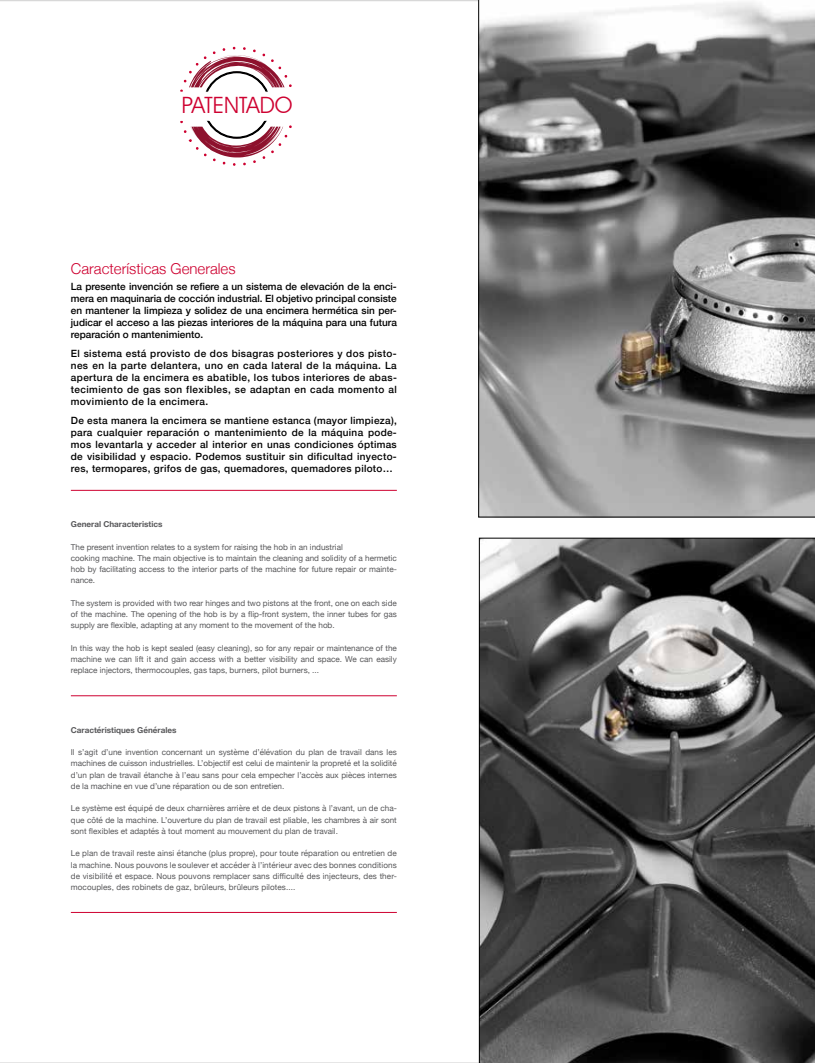
<style>
.page{position:relative;width:815px;height:1063px;background:#fff}
.page>*{position:absolute;margin:0;border:0;box-sizing:border-box;transform-origin:0 0}
.t1{font:22.5px "Avant Garde IT Cby BT";color:#ce0130}
.t2{font:300 15px "Helvetica Neue";color:#ce0130}
.t3{font:500 10px/12px "Helvetica Neue";letter-spacing:.03em;color:#000;text-align:justify}
.t4{font:8.12px/11.2px "Helvetica Neue";color:#58585a;text-align:justify}
.t5{font:700 8.12px "Helvetica Neue";color:#58585a}
</style>
<div class="page">
<hr style="left:71px;top:490px;width:326px;height:1px;background:#ce0130">
<hr style="left:71px;top:696px;width:326px;height:1px;background:#ce0130">
<hr style="left:71px;top:912px;width:326px;height:1px;background:#ce0130">
<svg style="left:478px;top:0;width:337px;height:517px;background:#828282"></svg>
<svg style="left:479px;top:538px;width:336px;height:525px;background:#515151"></svg>
<svg style="left:180px;top:46px;width:112px;height:120px"></svg>
<div style="left:169px;top:92px;width:149px;height:29px;background:#fff"></div>
<h1 class="t1" style="left:182px;top:92px;width:112px">PATENTADO</h1>
<h2 class="t2" style="left:71px;top:257px;width:166px">Características Generales</h2>
<p class="t3" style="left:71px;top:280px;width:328px">La presente invención se refiere a un sistema de elevación de la enci&shy;mera en maquinaria de cocción industrial. El objetivo principal consiste en mantener la limpieza y solidez de una encimera hermética sin per&shy;judicar el acceso a las piezas interiores de la máquina para una futura reparación o mantenimiento.</p>
<p class="t3" style="left:71px;top:347px;width:328px">El sistema está provisto de dos bisagras posteriores y dos pisto&shy;nes en la parte delantera, uno en cada lateral de la máquina. La apertura de la encimera es abatible, los tubos interiores de abas&shy;tecimiento de gas son flexibles, se adaptan en cada momento al movimiento de la encimera.</p>
<p class="t3" style="left:71px;top:414px;width:328px">De esta manera la encimera se mantiene estanca (mayor limpieza), para cualquier reparación o mantenimiento de la máquina pode&shy;mos levantarla y acceder al interior en unas condiciones óptimas de visibilidad y espacio. Podemos sustituir sin dificultad inyecto&shy;res, termopares, grifos de gas, quemadores, quemadores piloto…</p>
<p class="t5" style="left:71px;top:518px;width:93px">General Characteristics</p>
<p class="t4" style="left:71px;top:542px;width:328px;text-align:left">The present invention relates to a system for raising the hob in an industrial<br>cooking machine. The main objective is to maintain the cleaning and solidity of a hermetic hob by facilitating access to the interior parts of the machine for future repair or mainte&shy;nance.</p>
<p class="t4" style="left:71px;top:598px;width:328px">The system is provided with two rear hinges and two pistons at the front, one on each side of the machine. The opening of the hob is by a flip-front system, the inner tubes for gas supply are flexible, adapting at any moment to the movement of the hob.</p>
<p class="t4" style="left:71px;top:643px;width:328px">In this way the hob is kept sealed (easy cleaning), so for any repair or maintenance of the machine we can lift it and gain access with a better visibility and space. We can easily replace injectors, thermocouples, gas taps, burners, pilot burners, ...</p>
<p class="t5" style="left:71px;top:723px;width:107px">Caractéristiques Générales</p>
<p class="t4" style="left:71px;top:747px;width:327px">Il s’agit d’une invention concernant un système d’élévation du plan de travail dans les machines de cuisson industrielles. L’objectif est celui de maintenir la propreté et la solidité d’un plan de travail étanche à l’eau sans pour cela empecher l’accès aux pièces internes de la machine en vue d’une réparation ou de son entretien.</p>
<p class="t4" style="left:71px;top:803px;width:328px">Le système est équipé de deux charnières arrière et de deux pistons à l’avant, un de cha&shy;que côté de la machine. L’ouverture du plan de travail est pliable, les chambres à air sont sont flexibles et adaptés à tout moment au mouvement du plan de travail.</p>
<p class="t4" style="left:71px;top:848px;width:327px">Le plan de travail reste ainsi étanche (plus propre), pour toute réparation ou entretien de la machine. Nous pouvons le soulever et accéder à l’intérieur avec des bonnes conditions de visibilité et espace. Nous pouvons remplacer sans difficulté des injecteurs, des ther&shy;mocouples, des robinets de gaz, brûleurs, brûleurs pilotes....</p>
</div>
